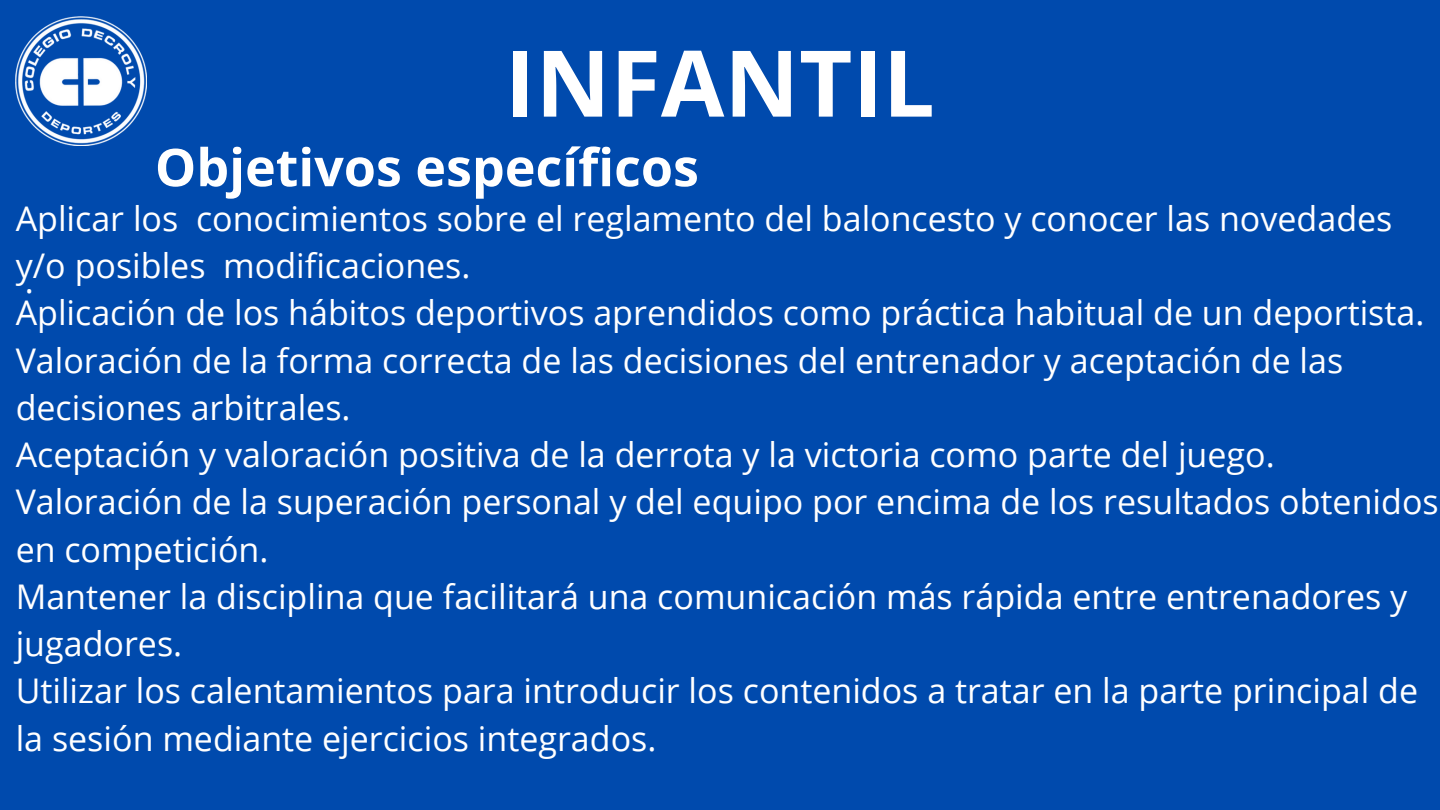
<style>
.page{position:relative;width:1440px;height:810px;background:#004aad}
.page>*{position:absolute;margin:0;border:0;box-sizing:border-box;transform-origin:0 0}
.t1{font:700 92px "Open Sans";color:#fff}
.t2{font:700 52px "Open Sans";color:#fff}
.t3{font:34px/47.2px "Open Sans";color:#fff}
</style>
<div class="page">
<img style="left:16px;top:16px;width:130px;height:130px">
<p class="t1" style="left:505px;top:18px;width:431px">INFANTIL</p>
<p class="t2" style="left:155px;top:131px;width:546px">Objetivos específicos</p>
<p class="t3" style="left:16px;top:194px;width:1378px">Aplicar los conocimientos sobre el reglamento del baloncesto y conocer las novedades y/o posibles modificaciones.</p>
<p class="t3" style="left:16px;top:289px;width:1410px">Aplicación de los hábitos deportivos aprendidos como práctica habitual de un deportista.</p>
<p class="t3" style="left:16px;top:336px;width:1329px">Valoración de la forma correcta de las decisiones del entrenador y aceptación de las decisiones arbitrales.</p>
<p class="t3" style="left:16px;top:430px;width:1261px">Aceptación y valoración positiva de la derrota y la victoria como parte del juego.</p>
<p class="t3" style="left:16px;top:478px;width:1425px">Valoración de la superación personal y del equipo por encima de los resultados obtenidos en competición.</p>
<p class="t3" style="left:16px;top:572px;width:1393px">Mantener la disciplina que facilitará una comunicación más rápida entre entrenadores y jugadores.</p>
<p class="t3" style="left:16px;top:667px;width:1404px">Utilizar los calentamientos para introducir los contenidos a tratar en la parte principal de la sesión mediante ejercicios integrados.</p>
<p class="t3" style="left:25px;top:256px;width:11px">.</p>
</div>
